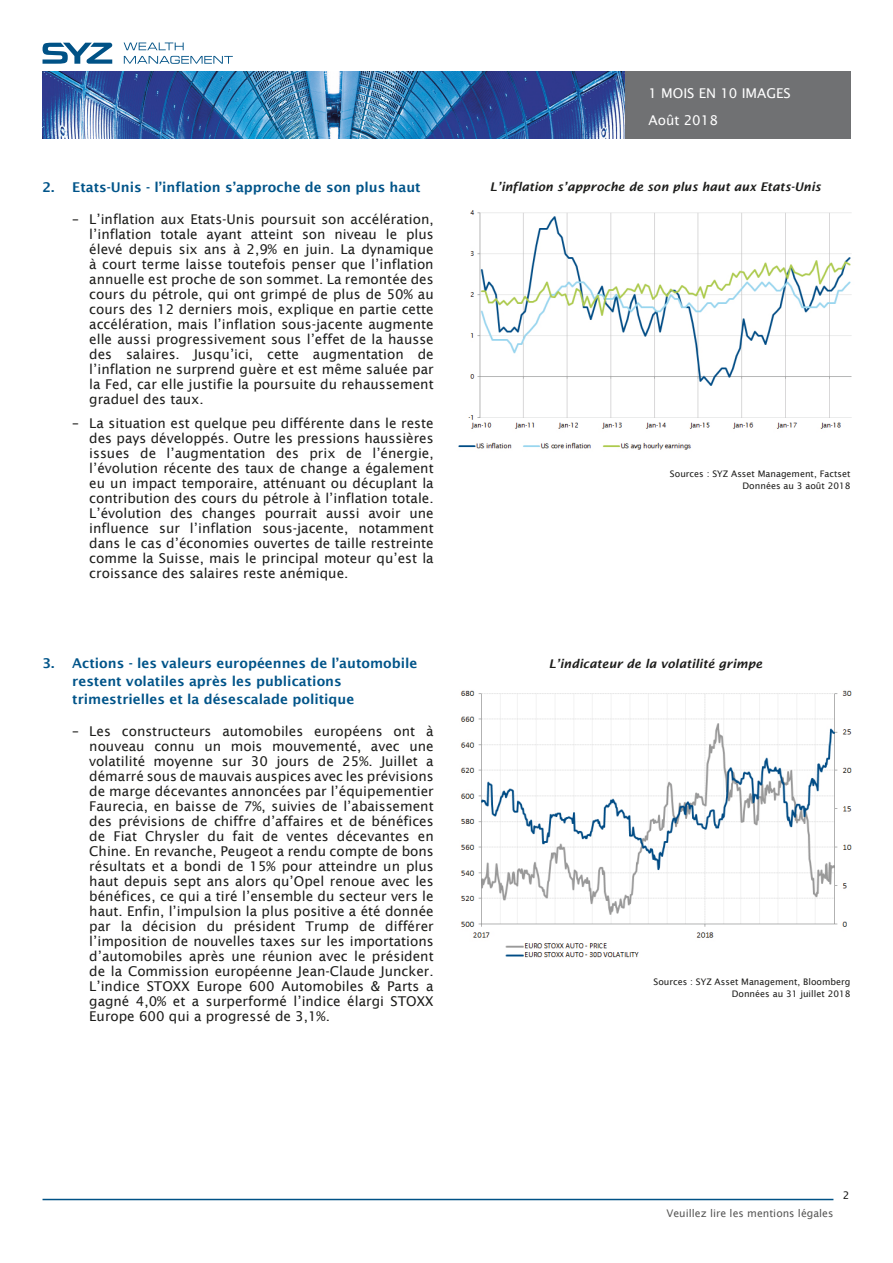
<style>
.page{position:relative;width:893px;height:1263px;background:#fff}
.page>*{position:absolute;margin:0;border:0;box-sizing:border-box;transform-origin:0 0}
.t1{font:13.5px/15px "Lucida Sans";color:#1d1d1b;text-align:justify}
.t2{font:600 13.5px/18px "Lucida Sans";color:#015489}
.t3{font:13.5px/27.8px "Lucida Sans";color:#fff}
.Graph_TITLES{font:italic 600 12px "Lucida Sans";color:#1d1d1b}
.t4{font:10.5px "Lucida Sans";color:#575756}
.PAGE_NUMBERING{font:10.5px "Lucida Sans";color:#1d1d1b}
.Source_data{font:9px "Lucida Sans";color:#1d1d1b}
</style>
<div class="page">
<svg style="left:43px;top:43px;width:70px;height:21px"></svg>
<svg style="left:124px;top:43px;width:60px;height:7px"></svg>
<svg style="left:124px;top:56px;width:109px;height:8px"></svg>
<img style="left:43px;top:72px;width:807px;height:67px">
<hr style="left:43px;top:1199px;width:790px;height:1px;background:#005286">
<img style="left:458px;top:210px;width:394px;height:240px">
<img style="left:460px;top:690px;width:391px;height:268px">
<p class="t2" style="left:43px;top:178px;width:380px">2. Etats-Unis - l’inflation s’approche de son plus haut</p>
<p class="t1" style="left:89px;top:212px;width:346px;text-indent:-17px">– L’inflation aux Etats-Unis poursuit son accélération, l’inflation totale ayant atteint son niveau le plus élevé depuis six ans à 2,9% en juin. La dynamique à court terme laisse toutefois penser que l’inflation annuelle est proche de son sommet. La remontée des cours du pétrole, qui ont grimpé de plus de 50% au cours des 12 derniers mois, explique en partie cette accélération, mais l’inflation sous-jacente augmente elle aussi progressivement sous l’effet de la hausse des salaires. Jusqu’ici, cette augmentation de l’inflation ne surprend guère et est même saluée par la Fed, car elle justifie la poursuite du rehaussement graduel des taux.</p>
<p class="t1" style="left:89px;top:415px;width:346px;text-indent:-17px">– La situation est quelque peu différente dans le reste des pays développés. Outre les pressions haussières issues de l’augmentation des prix de l’énergie, l’évolution récente des taux de change a également eu un impact temporaire, atténuant ou décuplant la contribution des cours du pétrole à l’inflation totale.<br>L’évolution des changes pourrait aussi avoir une influence sur l’inflation sous-jacente, notamment dans le cas d’économies ouvertes de taille restreinte comme la Suisse, mais le principal moteur qu’est la croissance des salaires reste anémique.</p>
<p class="t2" style="left:72px;top:654px;width:347px;text-indent:-30px">3. Actions - les valeurs européennes de l’automobile restent volatiles après les publications trimestrielles et la désescalade politique</p>
<p class="t1" style="left:89px;top:724px;width:346px;text-indent:-17px">– Les constructeurs automobiles européens ont à nouveau connu un mois mouvementé, avec une volatilité moyenne sur 30 jours de 25%. Juillet a démarré sous de mauvais auspices avec les prévisions de marge décevantes annoncées par l’équipementier Faurecia, en baisse de 7%, suivies de l’abaissement des prévisions de chiffre d’affaires et de bénéfices de Fiat Chrysler du fait de ventes décevantes en Chine. En revanche, Peugeot a rendu compte de bons résultats et a bondi de 15% pour atteindre un plus haut depuis sept ans alors qu’Opel renoue avec les bénéfices, ce qui a tiré l’ensemble du secteur vers le haut. Enfin, l’impulsion la plus positive a été donnée par la décision du président Trump de différer l’imposition de nouvelles taxes sur les importations d’automobiles après une réunion avec le président de la Commission européenne Jean-Claude Juncker.<br>L’indice STOXX Europe 600 Automobiles &amp; Parts a gagné 4,0% et a surperformé l’indice élargi STOXX Europe 600 qui a progressé de 3,1%.</p>
<p class="t3" style="left:648px;top:79px;width:144px">1 MOIS EN 10 IMAGES<br>Août 2018</p>
<p class="Graph_TITLES" style="left:490px;top:180px;width:332px">L’inflation s’approche de son plus haut aux Etats-Unis</p>
<p class="Source_data" style="left:670px;top:469px;width:182px">Sources : SYZ Asset Management, Factset</p>
<p class="Source_data" style="left:742px;top:481px;width:109px">Données au 3 août 2018</p>
<p class="Graph_TITLES" style="left:549px;top:657px;width:215px">L’indicateur de la volatilité grimpe</p>
<p class="Source_data" style="left:653px;top:976px;width:198px">Sources : SYZ Asset Management, Bloomberg</p>
<p class="Source_data" style="left:732px;top:988px;width:120px">Données au 31 juillet 2018</p>
<p class="t4" style="left:667px;top:1207px;width:168px">Veuillez lire les mentions légales</p>
<p class="PAGE_NUMBERING" style="left:843px;top:1189px;width:8px">2</p>
</div>
